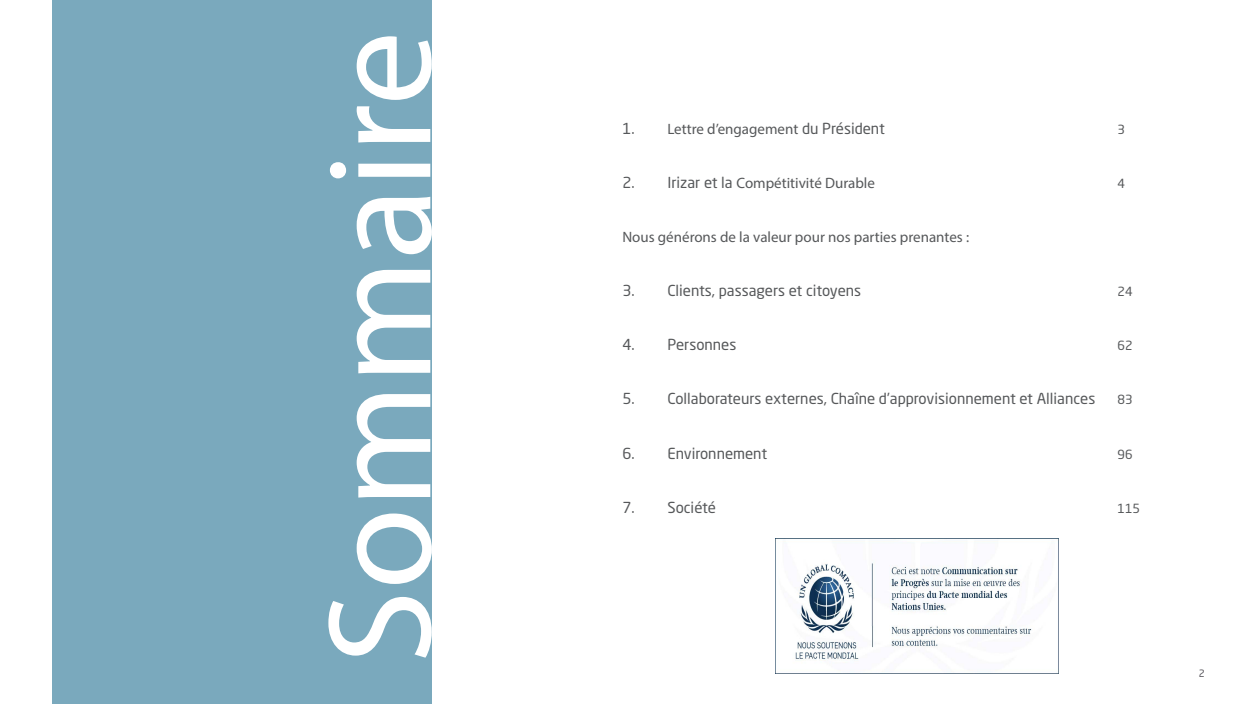
<style>
.page{position:relative;width:1250px;height:704px;background:#fff}
.page>*{position:absolute;margin:0;border:0;box-sizing:border-box;transform-origin:0 0}
.t1{font:148.75px "Myriad Pro";color:#fff}
.t2{font:15px "Neo Sans Std";color:#56585a}
.t3{font:15px "Myriad Pro";color:#56585a}
.t4{font:12.5px "Neo Sans Std";color:#56585a}
.t5{font:10px "Neo Sans Std";color:#555359}
.s1{font-family:"Neo Sans Std"}
</style>
<div class="page">
<div style="left:52px;top:0;width:380px;height:703px;background:#7aa9bd"></div>
<img style="left:775px;top:538px;width:284px;height:134px">
<h1 class="t1" style="left:289px;top:663px;width:634px;rotate:-90deg">Sommaire</h1>
<p class="t3" style="left:622px;top:120px;width:264px"><span class="s1">1.</span> Lettre d’engagement <span class="s1">du Président</span></p>
<p class="t4" style="left:1117px;top:122px;width:9px">3</p>
<p class="t3" style="left:622px;top:174px;width:254px"><span class="s1">2. Irizar et la</span> Compétitivité Durable</p>
<p class="t4" style="left:1117px;top:176px;width:9px">4</p>
<p class="t3" style="left:622px;top:228px;width:348px">Nous générons de la valeur pour nos parties prenantes :</p>
<p class="t2" style="left:622px;top:281px;width:240px">3. Clients, passagers et citoyens</p>
<p class="t4" style="left:1117px;top:284px;width:17px">24</p>
<p class="t2" style="left:622px;top:335px;width:115px">4. Personnes</p>
<p class="t4" style="left:1117px;top:338px;width:17px">62</p>
<p class="t2" style="left:622px;top:389px;width:474px">5. Collaborateurs externes, Chaîne d’approvisionnement et Alliances</p>
<p class="t4" style="left:1117px;top:392px;width:17px">83</p>
<p class="t2" style="left:622px;top:443px;width:146px">6. Environnement</p>
<p class="t4" style="left:1117px;top:446px;width:17px">96</p>
<p class="t2" style="left:622px;top:497px;width:95px">7. Société</p>
<p class="t4" style="left:1117px;top:500px;width:24px">115</p>
<p class="t5" style="left:1199px;top:667px;width:8px">2</p>
</div>
